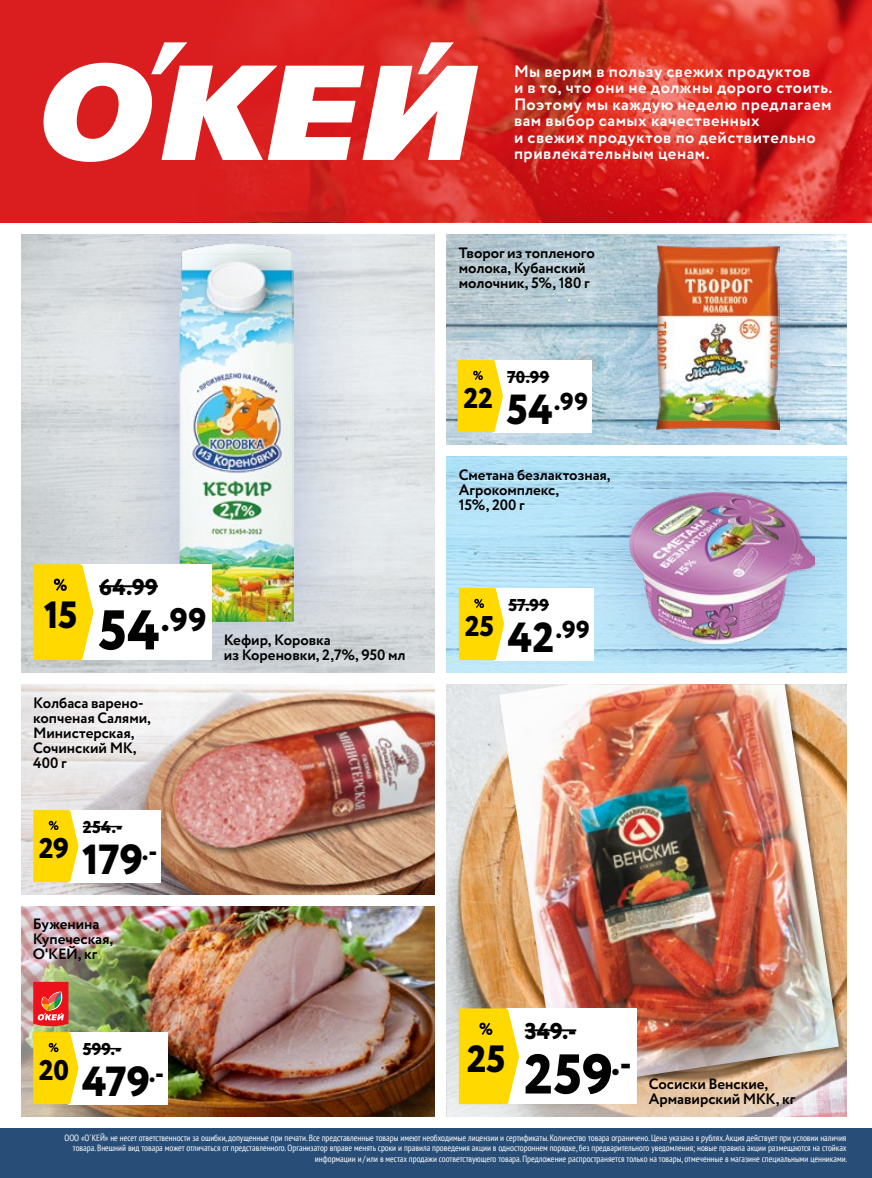
<style>
.page{position:relative;width:872px;height:1178px;background:#fff}
.page>*{position:absolute;margin:0;border:0;box-sizing:border-box;transform-origin:0 0}
.t1{font:800 55.8px "Circe";color:#000}
.t2{font:800 42px "Circe";letter-spacing:-.005em;color:#000}
.t3{font:800 37.95px "Circe";color:#000}
.t4{font:800 32.55px "Circe";color:#000}
.t5{font:800 28.5px "Circe";letter-spacing:-.01em;color:#000}
.t6{font:800 24.45px "Circe";color:#000}
.t7{font:800 22.8px "Circe";letter-spacing:.01em;color:#000}
.t8{font:800 17.1px "Circe";letter-spacing:.01em;color:#000}
.t9{font:700 16.5px/16.5px "Circe";letter-spacing:.03em;color:#fff}
.t10{font:700 15px/15px "Circe";letter-spacing:-.005em;color:#000}
.t11{font:condensed 9px/10.5px "PT Sans";color:#fff;text-align:right}
.s1{font-size:42px}
.s2{font-size:55.8px}
</style>
<div class="page">
<div style="left:108px;top:234px;width:257px;height:438px;background:#445dad;opacity:.3"></div>
<img style="left:179px;top:243px;width:115px;height:378px">
<img style="left:201px;top:906px;width:234px;height:210px">
<img style="left:447px;top:234px;width:399px;height:210px">
<img style="left:447px;top:456px;width:399px;height:216px">
<div style="left:561px;top:456px;width:285px;height:207px;background:#445dad;opacity:.3"></div>
<img style="left:629px;top:492px;width:185px;height:151px">
<div style="left:586px;top:234px;width:259px;height:210px;background:#445dad;opacity:.3"></div>
<img style="left:656px;top:246px;width:124px;height:183px">
<img style="left:21px;top:906px;width:180px;height:210px">
<img style="left:447px;top:684px;width:51px;height:342px">
<svg style="left:447px;top:1026px;width:399px;height:90px;background:#decec2"></svg>
<div style="left:498px;top:684px;width:348px;height:411px;background:#000;opacity:.41"></div>
<img style="left:499px;top:684px;width:340px;height:404px">
<img style="left:21px;top:684px;width:414px;height:210px">
<img style="left:164px;top:706px;width:271px;height:157px">
<div style="left:0;top:1128px;width:872px;height:50px;background:#284e78"></div>
<div style="left:69px;top:1032px;width:99px;height:72px;background:#fff"></div>
<hr style="left:83px;top:1048px;width:38px;height:1px;background:#000">
<svg style="left:33px;top:1032px;width:45px;height:72px;background:#fad816"></svg>
<svg style="left:33px;top:982px;width:35px;height:44px;background:#e23c39"></svg>
<div style="left:69px;top:810px;width:92px;height:72px;background:#fff"></div>
<hr style="left:83px;top:826px;width:39px;height:1px;background:#000">
<svg style="left:33px;top:810px;width:45px;height:72px;background:#fbd916"></svg>
<div style="left:80px;top:564px;width:132px;height:96px;background:#fff"></div>
<hr style="left:99px;top:585px;width:59px;height:2px;background:#000">
<svg style="left:33px;top:564px;width:60px;height:96px;background:#fbd917"></svg>
<div style="left:494px;top:588px;width:100px;height:72px;background:#fff"></div>
<hr style="left:508px;top:604px;width:41px;height:1px;background:#000">
<svg style="left:459px;top:588px;width:45px;height:72px;background:#fbd917"></svg>
<div style="left:493px;top:360px;width:98px;height:72px;background:#fff"></div>
<hr style="left:507px;top:376px;width:42px;height:1px;background:#000">
<svg style="left:457px;top:360px;width:46px;height:72px;background:#fad91a"></svg>
<div style="left:506px;top:1008px;width:131px;height:96px;background:#fff"></div>
<hr style="left:525px;top:1029px;width:51px;height:2px;background:#000">
<svg style="left:459px;top:1008px;width:60px;height:96px;background:#fbd917"></svg>
<img style="left:703px;top:0;width:169px;height:222px">
<svg style="left:0;top:0;width:703px;height:222px;background:#d72521"></svg>
<svg style="left:38px;top:42px;width:440px;height:121px"></svg>
<h3 class="t9" style="left:514px;top:64px;width:320px">Мы верим в пользу свежих продуктов<br>и в то, что они не должны дорого стоить.<br>Поэтому мы каждую неделю предлагаем вам выбор самых качественных<br>и свежих продуктов по действительно привлекательным ценам.</h3>
<h3 class="t10" style="left:459px;top:246px;width:137px">Творог из топленого молока, Кубанский молочник, 5%, 180 г</h3>
<h3 class="t5" style="left:463px;top:379px;width:31px">22</h3>
<h3 class="t8" style="left:507px;top:366px;width:44px">70.99</h3>
<h3 class="t6" style="left:506px;top:385px;width:83px"><span class="s1">54</span>.99</h3>
<h3 class="t3" style="left:44px;top:589px;width:35px">15</h3>
<h3 class="t7" style="left:99px;top:572px;width:60px">64.99</h3>
<h3 class="t4" style="left:98px;top:598px;width:110px"><span class="s2">54</span>.99</h3>
<h3 class="t10" style="left:33px;top:696px;width:119px">Колбаса варено&shy;копченая Салями,<br>Министерская,<br>Сочинский МК,<br>400 г</h3>
<h3 class="t10" style="left:224px;top:633px;width:183px">Кефир, Коровка<br>из Кореновки, 2,7%, 950 мл</h3>
<h3 class="t5" style="left:39px;top:829px;width:32px">29</h3>
<h3 class="t8" style="left:83px;top:816px;width:41px">254.-</h3>
<h2 class="t2" style="left:82px;top:831px;width:77px">179<sup>.-</sup></h2>
<h3 class="t10" style="left:33px;top:917px;width:82px">Буженина<br>Купеческая,<br>О'КЕЙ, кг</h3>
<h3 class="t10" style="left:459px;top:468px;width:153px">Сметана безлактозная,<br>Агрокомплекс,<br>15%, 200 г</h3>
<h3 class="t5" style="left:465px;top:607px;width:31px">25</h3>
<h3 class="t8" style="left:508px;top:594px;width:42px">57.99</h3>
<h3 class="t6" style="left:508px;top:613px;width:84px"><span class="s1">42</span>.99</h3>
<h3 class="t7" style="left:525px;top:1016px;width:53px">349.-</h3>
<h3 class="t8" style="left:83px;top:1038px;width:40px">599.-</h3>
<h3 class="t3" style="left:467px;top:1033px;width:40px">25</h3>
<h1 class="t1" style="left:524px;top:1036px;width:109px">259<sup>.-</sup></h1>
<h3 class="t5" style="left:39px;top:1051px;width:32px">20</h3>
<h2 class="t2" style="left:82px;top:1053px;width:84px">479<sup>.-</sup></h2>
<h3 class="t10" style="left:649px;top:1077px;width:148px">Сосиски Венские,<br>Армавирский МКК, кг</h3>
<p class="t11" style="left:64px;top:1132px;width:784px">ООО «О´КЕЙ» не несет ответственности за ошибки, допущенные при печати. Все представленные товары имеют необходимые лицензии и сертификаты. Количество товара ограничено. Цена указана в рублях. Акция действует при условии наличия товара. Внешний вид товара может отличаться от представленного. Организатор вправе менять сроки и правила проведения акции в одностороннем порядке, без предварительного уведомления; новые правила акции размещаются на стойках информации и / или в местах продажи соответствующего товара. Предложение распространяется только на товары, отмеченные в магазине специальными ценниками.</p>
</div>
